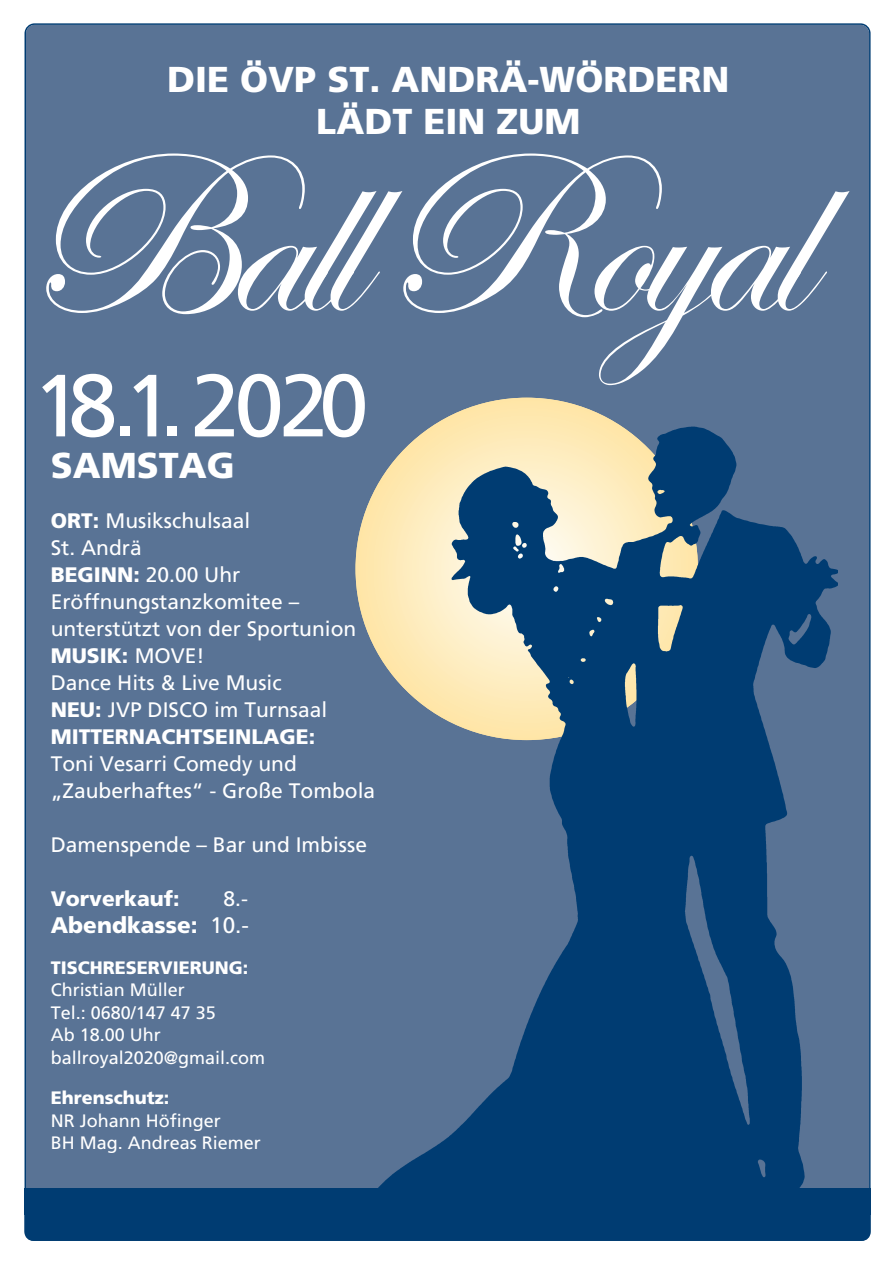
<style>
.page{position:relative;width:893px;height:1263px;background:#fff}
.page>*{position:absolute;margin:0;border:0;box-sizing:border-box;transform-origin:0 0}
.t1{font:234.75px "Edwardian Script ITC";letter-spacing:-.05em;color:#fff}
.t2{font:88.2px "Frutiger";letter-spacing:-.08em;color:#fff}
.t3{font:900 36px/42px "Frutiger";color:#fff;text-align:center}
.t4{font:900 22.5px "Frutiger";color:#fff}
.t5{font:21px/27px "Frutiger";color:#fff}
.t6{font:900 21px "Frutiger";color:#fff}
.t7{font:18px/22.5px "Frutiger";color:#fff}
.t8{font:900 18px "Frutiger";color:#fff}
.s1{font-weight:900}
.s2{font-weight:400}
</style>
<div class="page">
<div style="left:25px;top:23px;width:846px;height:1218px;background:#597395"></div>
<div style="left:356px;top:398px;width:342px;height:342px;background:#ffe6aa;border-radius:50%"></div>
<div style="left:25px;top:1188px;width:846px;height:53px;background:#003c72;border-radius:9px"></div>
<div style="left:25px;top:1188px;width:846px;height:26px;background:#003c72"></div>
<img style="left:360px;top:424px;width:477px;height:764px">
<h3 class="t3" style="left:167px;top:61px;width:564px">DIE ÖVP ST. ANDRÄ-WÖRDERN<br>LÄDT EIN ZUM</h3>
<h1 class="t1" style="left:20px;top:90px;width:788px">BalRoyal</h1>
<h2 class="t2" style="left:33px;top:370px;width:337px">18.1.2020</h2>
<h3 class="t3" style="left:51px;top:447px;width:186px">SAMSTAG</h3>
<p class="t5" style="left:51px;top:509px;width:307px"><span class="s1">ORT:</span> Musikschulsaal<br>St. Andrä<br><span class="s1">BEGINN:</span> 20.00 Uhr<br>Eröffnungstanzkomitee – unterstützt von der Sportunion<br><span class="s1">MUSIK:</span> MOVE!<br>Dance Hits &amp; Live Music<br><span class="s1">NEU:</span> JVP DISCO im Turnsaal<br><span class="s1">MITTERNACHTSEINLAGE:</span></p>
<p class="t5" style="left:51px;top:752px;width:326px">Toni Vesarri Comedy und „Zauberhaftes“ - Große Tombola</p>
<p class="t5" style="left:51px;top:833px;width:318px">Damenspende – Bar und Imbisse</p>
<p class="t6" style="left:51px;top:891px;width:130px">Vorverkauf:</p>
<p class="t5" style="left:224px;top:887px;width:26px">8.-</p>
<p class="t4" style="left:51px;top:916px;width:200px">Abendkasse: <span class="s2">10.-</span></p>
<p class="t8" style="left:51px;top:960px;width:199px">TISCHRESERVIERUNG:</p>
<p class="t7" style="left:51px;top:980px;width:216px">Christian Müller<br>Tel.: 0680/147 47 35<br>Ab 18.00 Uhr ballroyal2020@gmail.com</p>
<p class="t8" style="left:51px;top:1091px;width:120px">Ehrenschutz:</p>
<p class="t7" style="left:51px;top:1111px;width:212px">NR Johann Höfinger<br>BH Mag. Andreas Riemer</p>
</div>
